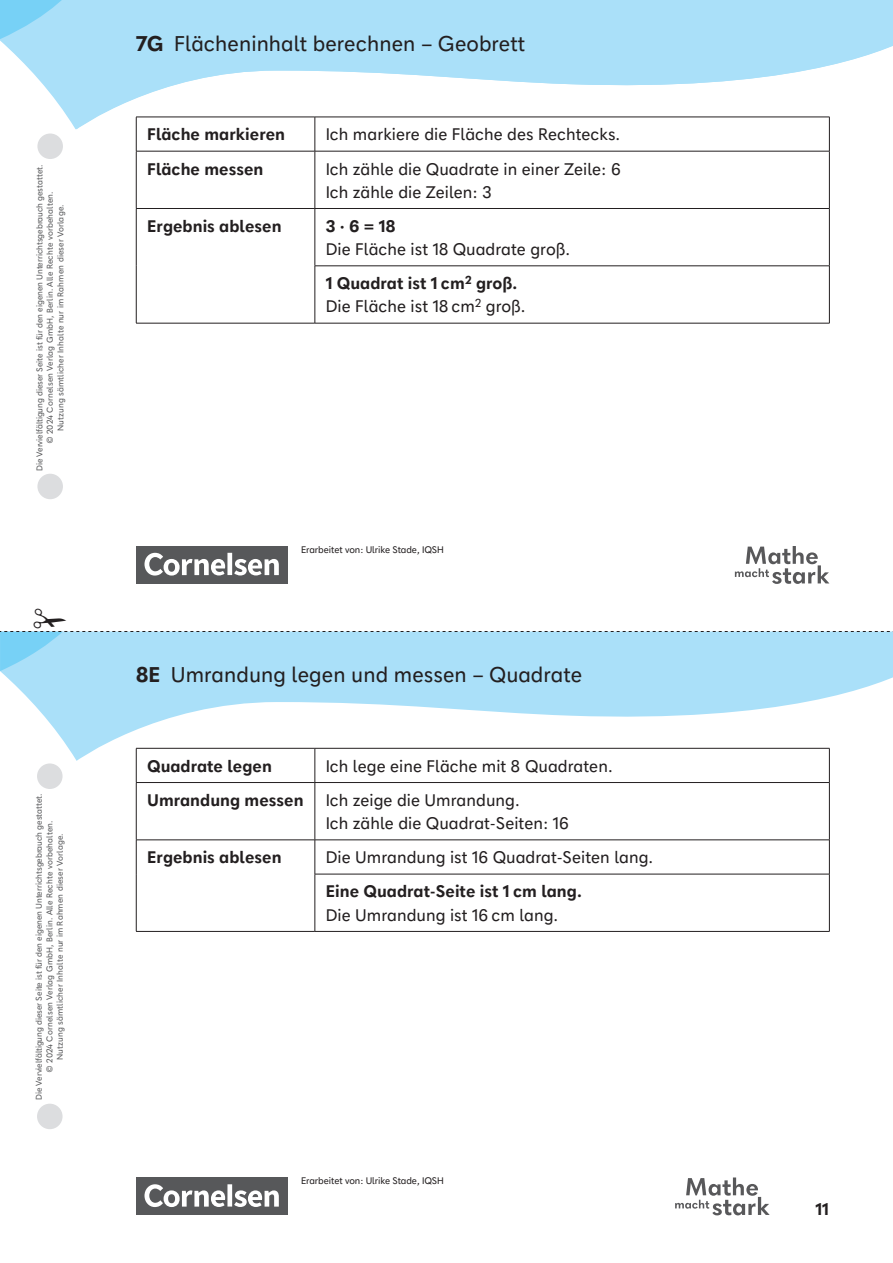
<style>
.page{position:relative;width:893px;height:1263px;background:#fff}
.page>*{position:absolute;margin:0;border:0;box-sizing:border-box;transform-origin:0 0}
.Kolumnentitel_Kopf_Titel{font:21px "CV Dida Sans Flex";color:#231f20}
.Tabelle{font:16.5px/23.1px "CV Dida Sans Flex";color:#231f20}
.Tabelle_Ue{font:700 16.5px "CV Dida Sans Flex";color:#231f20}
.Tabelle-2{font:700 16.5px "CV Dida Sans Flex";color:#231f20}
.t1{font:9.3px "CV Dida Sans Flex";letter-spacing:-.01em;color:#231f20}
.t2{font:8.25px/10.5px "CV Dida Sans Flex";letter-spacing:.01em;color:#57585a;text-align:center}
.s1{font-weight:700}
</style>
<div class="page">
<div style="left:37px;top:133px;width:26px;height:26px;background:#dcdddf;border-radius:50%"></div>
<div style="left:37px;top:474px;width:26px;height:25px;background:#dcdddf;border-radius:50%"></div>
<div style="left:37px;top:763px;width:26px;height:26px;background:#dcdddf;border-radius:50%"></div>
<div style="left:37px;top:1104px;width:26px;height:25px;background:#dcdddf;border-radius:50%"></div>
<div style="left:136px;top:546px;width:152px;height:38px;background:#57585a"></div>
<svg style="left:144px;top:553px;width:135px;height:22px"></svg>
<div style="left:136px;top:1177px;width:152px;height:38px;background:#57585a"></div>
<svg style="left:144px;top:1184px;width:135px;height:23px"></svg>
<svg style="left:735px;top:546px;width:94px;height:38px"></svg>
<svg style="left:0;top:0;width:893px;height:129px;fill:#aae0f9"></svg>
<svg style="left:0;top:0;width:83px;height:40px;background:#95d9f7"></svg>
<svg style="left:0;top:671px;width:893px;height:90px"></svg>
<svg style="left:675px;top:1177px;width:95px;height:38px"></svg>
<svg style="left:137px;top:749px;width:692px;height:182px"></svg>
<hr style="left:136px;top:782px;width:179px;height:1px;background:#231f20">
<hr style="left:315px;top:782px;width:515px;height:1px;background:#231f20">
<hr style="left:136px;top:839px;width:179px;height:1px;background:#231f20">
<hr style="left:315px;top:839px;width:515px;height:1px;background:#231f20">
<hr style="left:136px;top:748px;width:179px;height:1px;background:#231f20">
<hr style="left:136px;top:748px;width:1px;height:34px;background:#231f20">
<hr style="left:136px;top:783px;width:1px;height:57px;background:#231f20">
<hr style="left:136px;top:840px;width:1px;height:34px;background:#231f20">
<hr style="left:136px;top:874px;width:1px;height:57px;background:#231f20">
<hr style="left:136px;top:931px;width:179px;height:1px;background:#231f20">
<hr style="left:315px;top:748px;width:515px;height:1px;background:#231f20">
<hr style="left:315px;top:748px;width:1px;height:34px;background:#231f20">
<hr style="left:829px;top:748px;width:1px;height:34px;background:#231f20">
<hr style="left:315px;top:783px;width:1px;height:57px;background:#231f20">
<hr style="left:829px;top:783px;width:1px;height:57px;background:#231f20">
<hr style="left:315px;top:840px;width:1px;height:34px;background:#231f20">
<hr style="left:829px;top:840px;width:1px;height:34px;background:#231f20">
<hr style="left:315px;top:874px;width:515px;height:1px;background:#231f20">
<hr style="left:315px;top:874px;width:1px;height:57px;background:#231f20">
<hr style="left:829px;top:874px;width:1px;height:57px;background:#231f20">
<hr style="left:315px;top:931px;width:515px;height:1px;background:#231f20">
<svg style="left:137px;top:118px;width:692px;height:205px"></svg>
<hr style="left:136px;top:151px;width:179px;height:1px;background:#231f20">
<hr style="left:315px;top:151px;width:515px;height:1px;background:#231f20">
<hr style="left:136px;top:208px;width:179px;height:1px;background:#231f20">
<hr style="left:315px;top:208px;width:515px;height:1px;background:#231f20">
<hr style="left:136px;top:117px;width:179px;height:1px;background:#231f20">
<hr style="left:136px;top:117px;width:1px;height:34px;background:#231f20">
<hr style="left:136px;top:151px;width:1px;height:57px;background:#231f20">
<hr style="left:136px;top:209px;width:1px;height:57px;background:#231f20">
<hr style="left:136px;top:266px;width:1px;height:57px;background:#231f20">
<hr style="left:136px;top:323px;width:179px;height:1px;background:#231f20">
<hr style="left:315px;top:117px;width:515px;height:1px;background:#231f20">
<hr style="left:315px;top:117px;width:1px;height:34px;background:#231f20">
<hr style="left:829px;top:117px;width:1px;height:34px;background:#231f20">
<hr style="left:315px;top:151px;width:1px;height:57px;background:#231f20">
<hr style="left:829px;top:151px;width:1px;height:57px;background:#231f20">
<hr style="left:315px;top:209px;width:1px;height:57px;background:#231f20">
<hr style="left:829px;top:209px;width:1px;height:57px;background:#231f20">
<hr style="left:315px;top:266px;width:515px;height:1px;background:#231f20">
<hr style="left:315px;top:266px;width:1px;height:57px;background:#231f20">
<hr style="left:829px;top:266px;width:1px;height:57px;background:#231f20">
<hr style="left:315px;top:323px;width:515px;height:1px;background:#231f20">
<div style="left:0;top:631px;width:893px;height:40px;background:#aae0f9"></div>
<p class="t2" style="left:34px;top:471px;width:308px;rotate:-90deg">Die Vervielfältigung dieser Seite ist für den eigenen Unterrichtsgebrauch gestattet. © 2024 Cornelsen Verlag GmbH, Berlin. Alle Rechte vorbehalten.<br>Nutzung sämtlicher Inhalte nur im Rahmen dieser Vorlage.</p>
<p class="t2" style="left:34px;top:1100px;width:308px;rotate:-90deg">Die Vervielfältigung dieser Seite ist für den eigenen Unterrichtsgebrauch gestattet. © 2024 Cornelsen Verlag GmbH, Berlin. Alle Rechte vorbehalten.<br>Nutzung sämtlicher Inhalte nur im Rahmen dieser Vorlage.</p>
<p class="Kolumnentitel_Kopf_Titel" style="left:136px;top:30px;width:391px"><span class="s1">7G</span> Flächeninhalt berechnen – Geobrett</p>
<p class="Tabelle_Ue" style="left:147px;top:124px;width:140px">Fläche markieren</p>
<p class="Tabelle" style="left:326px;top:123px;width:296px">Ich markiere die Fläche des Rechtecks.</p>
<p class="Tabelle_Ue" style="left:147px;top:158px;width:118px">Fläche messen</p>
<p class="Tabelle" style="left:326px;top:157px;width:297px">Ich zähle die Quadrate in einer Zeile: 6</p>
<p class="Tabelle" style="left:326px;top:180px;width:167px">Ich zähle die Zeilen: 3</p>
<p class="Tabelle_Ue" style="left:147px;top:215px;width:136px">Ergebnis ablesen</p>
<p class="Tabelle-2" style="left:326px;top:215px;width:71px">3 · 6 = 18</p>
<p class="Tabelle" style="left:326px;top:238px;width:246px">Die Fläche ist 18 Quadrate groß.</p>
<p class="Tabelle" style="left:326px;top:272px;width:201px"><span class="s1">1 Quadrat ist 1 cm</span><sup>2</sup> <span class="s1">groß.<br></span>Die Fläche ist 18 cm<sup>2</sup> groß.</p>
<p class="t1" style="left:301px;top:543px;width:144px">Erarbeitet von: Ulrike Stade, IQSH</p>
<p class="Kolumnentitel_Kopf_Titel" style="left:136px;top:661px;width:448px"><span class="s1">8E</span> Umrandung legen und messen – Quadrate</p>
<p class="Tabelle_Ue" style="left:147px;top:755px;width:126px">Quadrate legen</p>
<p class="Tabelle" style="left:326px;top:754px;width:288px">Ich lege eine Fläche mit 8 Quadraten.</p>
<p class="Tabelle_Ue" style="left:147px;top:789px;width:158px">Umrandung messen</p>
<p class="Tabelle" style="left:326px;top:789px;width:196px">Ich zeige die Umrandung.</p>
<p class="Tabelle" style="left:326px;top:812px;width:245px">Ich zähle die Quadrat-Seiten: 16</p>
<p class="Tabelle_Ue" style="left:147px;top:846px;width:136px">Ergebnis ablesen</p>
<p class="Tabelle" style="left:326px;top:846px;width:329px">Die Umrandung ist 16 Quadrat-Seiten lang.</p>
<p class="Tabelle-2" style="left:326px;top:881px;width:258px">Eine Quadrat-Seite ist 1 cm lang.</p>
<p class="Tabelle" style="left:326px;top:903px;width:234px">Die Umrandung ist 16 cm lang.</p>
<p class="t1" style="left:301px;top:1175px;width:144px">Erarbeitet von: Ulrike Stade, IQSH</p>
<h2 class="Tabelle-2" style="left:815px;top:1198px;width:15px">11</h2>
</div>
